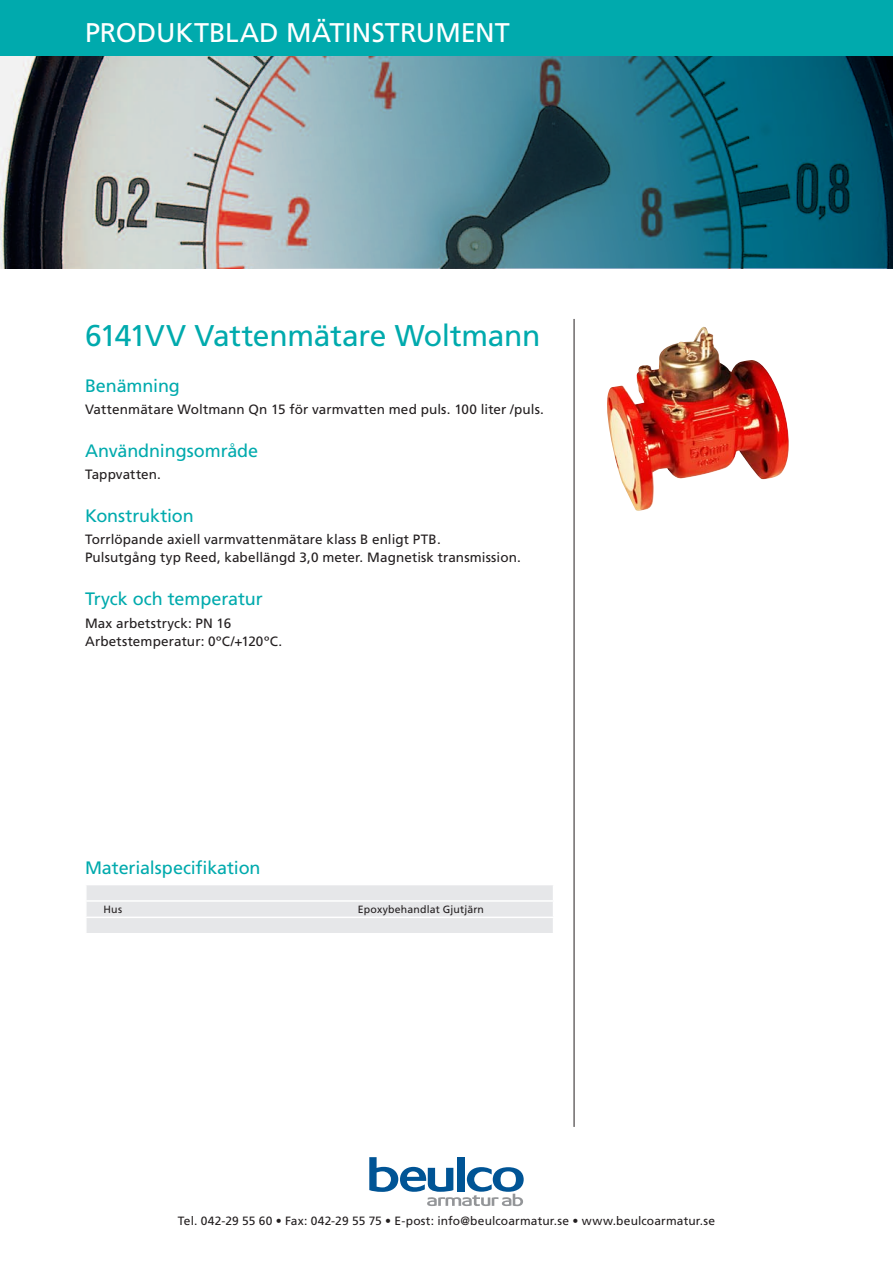
<style>
.page{position:relative;width:893px;height:1263px;background:#fff}
.page>*{position:absolute;margin:0;border:0;box-sizing:border-box;transform-origin:0 0}
.Artikelgrupp{font:30px "Frutiger LT Std";letter-spacing:-.01em;color:#00aaad}
.Produktgruppsrubrik{font:27px "Frutiger LT Std";color:#fff}
.Mellanrubrik{font:18px "Frutiger LT Std";letter-spacing:-.005em;color:#00aaad}
.Materialspecrubrik{font:18px "Frutiger LT Std";letter-spacing:-.01em;color:#00aaad}
.Brödtext{font:13.5px "Frutiger LT Std";letter-spacing:.005em;color:#231f20}
.Adresstext{font:12px "Frutiger LT Std";letter-spacing:.01em;color:#231f20}
.MaterialspecText{font:10.5px "Frutiger LT Std";letter-spacing:.015em;color:#231f20}
</style>
<div class="page">
<svg style="left:0;top:55px;width:893px;height:213px;background:#638e98"></svg>
<div style="left:0;top:0;width:893px;height:55px;background:#00aaad"></div>
<svg style="left:369px;top:1157px;width:155px;height:49px"></svg>
<hr style="left:574px;top:319px;width:1px;height:808px;background:#231f20">
<svg style="left:86px;top:885px;width:467px;height:48px;background:#e7e8ea"></svg>
<img style="left:607px;top:327px;width:182px;height:184px">
<p class="Produktgruppsrubrik" style="left:85px;top:16px;width:319px">PRODUKTBLAD Mätinstrume</p>
<p class="Produktgruppsrubrik" style="left:475px;top:16px;width:32px">nt</p>
<p class="Artikelgrupp" style="left:85px;top:318px;width:457px">6141VV Vattenmätare Woltmann</p>
<p class="Mellanrubrik" style="left:85px;top:375px;width:96px">Benämning</p>
<p class="Brödtext" style="left:85px;top:402px;width:460px">Vattenmätare Woltmann Qn 15 för varmvatten med puls. 100 liter /puls.</p>
<p class="Mellanrubrik" style="left:85px;top:440px;width:175px">Användningsområde</p>
<p class="Brödtext" style="left:85px;top:467px;width:78px">Tappvatten.</p>
<p class="Mellanrubrik" style="left:85px;top:505px;width:110px">Konstruktion</p>
<p class="Brödtext" style="left:85px;top:532px;width:357px">Torrlöpande axiell varmvattenmätare klass B enligt PTB.</p>
<p class="Brödtext" style="left:85px;top:550px;width:437px">Pulsutgång typ Reed, kabellängd 3,0 meter. Magnetisk transmission.</p>
<p class="Mellanrubrik" style="left:85px;top:588px;width:179px">Tryck och temperatur</p>
<p class="Brödtext" style="left:85px;top:615px;width:148px">Max arbetstryck: PN 16</p>
<p class="Brödtext" style="left:85px;top:633px;width:199px">Arbetstemperatur: 0ºC/+120ºC.</p>
<p class="Materialspecrubrik" style="left:85px;top:857px;width:177px">Materialspecifikation</p>
<p class="MaterialspecText" style="left:104px;top:903px;width:20px">Hus</p>
<p class="MaterialspecText" style="left:358px;top:903px;width:128px">Epoxybehandlat Gjutjärn</p>
<p class="Adresstext" style="left:178px;top:1214px;width:539px">Tel. 042-29 55 60 • Fax: 042-29 55 75 • E-post: info@beulcoarmatur.se • www.beulcoarmatur.se</p>
</div>
